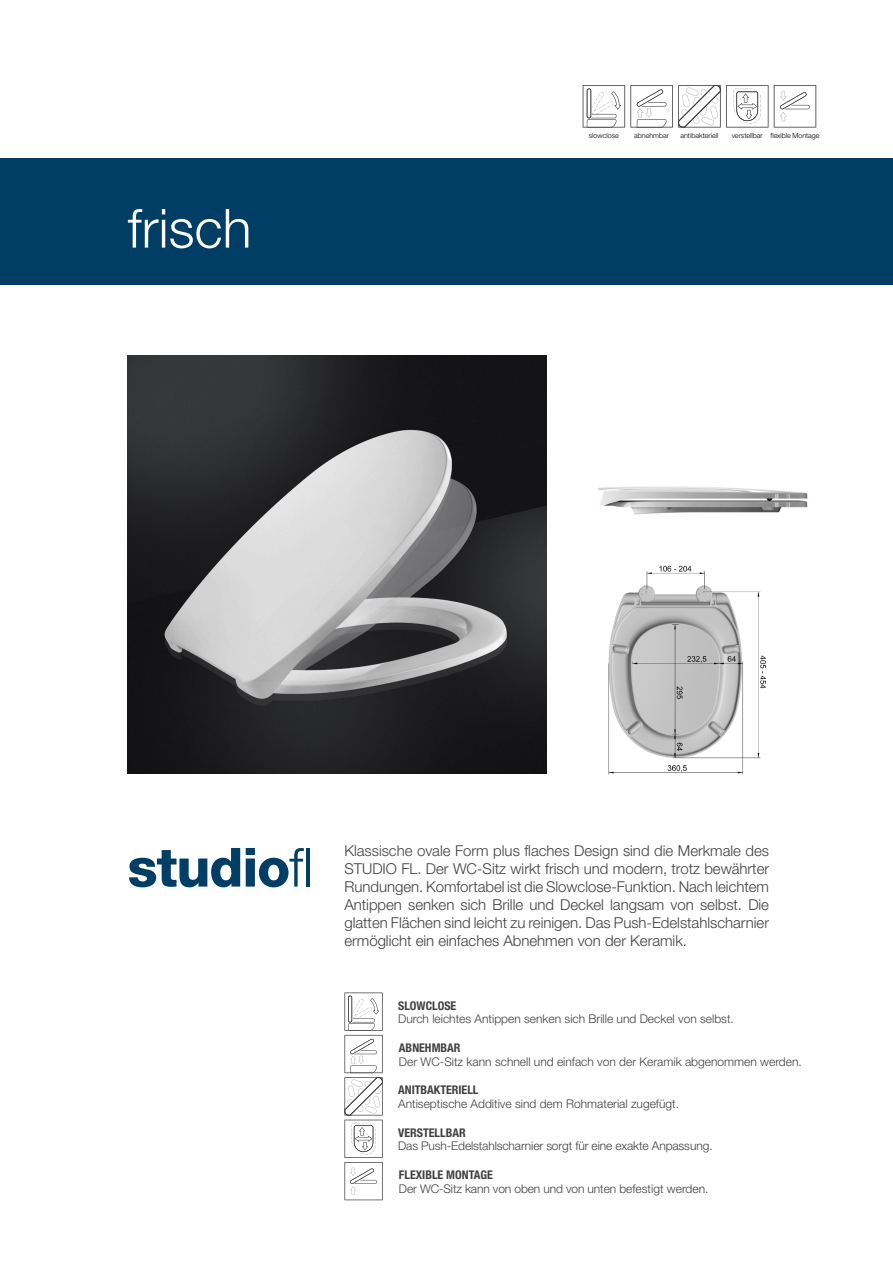
<style>
.page{position:relative;width:893px;height:1263px;background:#fff}
.page>*{position:absolute;margin:0;border:0;box-sizing:border-box;transform-origin:0 0}
.t1{font:800 54px "Helvetica Neue";letter-spacing:-.02em;color:#003e66}
.t2{font:300 54px "Helvetica Neue";color:#fff}
.t3{font:300 15px/18px "Helvetica Neue";color:#414042;text-align:justify}
.t4{font:300 12px "Helvetica Neue";color:#414042}
.t5{font:700 condensed 12px "Helvetica Neue";color:#414042}
.t6{font:300 7.05px "Helvetica Neue";color:#000}
.s1{font-weight:300}
</style>
<div class="page">
<div style="left:0;top:158px;width:893px;height:126px;background:#003e66"></div>
<img style="left:128px;top:355px;width:418px;height:419px">
<img style="left:608px;top:565px;width:158px;height:210px">
<svg style="left:344px;top:992px;width:39px;height:208px"></svg>
<svg style="left:583px;top:85px;width:185px;height:43px"></svg>
<svg style="left:774px;top:85px;width:42px;height:43px"></svg>
<img style="left:598px;top:486px;width:210px;height:29px">
<h1 class="t2" style="left:128px;top:195px;width:125px">frisch</h1>
<p class="t6" style="left:589px;top:131px;width:32px">slowclose</p>
<p class="t6" style="left:634px;top:131px;width:37px">abnehmbar</p>
<p class="t6" style="left:680px;top:131px;width:39px">antibakteriell</p>
<p class="t6" style="left:732px;top:131px;width:89px">verstellbar flexible Montage</p>
<h1 class="t1" style="left:128px;top:835px;width:187px">studio<span class="s1">fl</span></h1>
<p class="t3" style="left:344px;top:841px;width:426px">Klassische ovale Form plus flaches Design sind die Merkmale des STUDIO FL. Der WC-Sitz wirkt frisch und modern, trotz bewährter Rundungen. Komfortabel ist die Slowclose-Funktion. Nach leichtem Antippen senken sich Brille und Deckel langsam von selbst. Die glatten Flächen sind leicht zu reinigen. Das Push-Edelstahlscharnier ermöglicht ein einfaches Abnehmen von der Keramik.</p>
<p class="t5" style="left:398px;top:998px;width:60px">SLOWCLOSE</p>
<p class="t4" style="left:398px;top:1011px;width:337px">Durch leichtes Antippen senken sich Brille und Deckel von selbst.</p>
<p class="t5" style="left:399px;top:1040px;width:63px">ABNEHMBAR</p>
<p class="t4" style="left:399px;top:1054px;width:404px">Der WC-Sitz kann schnell und einfach von der Keramik abgenommen werden.</p>
<p class="t5" style="left:398px;top:1083px;width:82px">ANITBAKTERIELL</p>
<p class="t4" style="left:398px;top:1096px;width:282px">Antiseptische Additive sind dem Rohmaterial zugefügt.</p>
<p class="t5" style="left:398px;top:1125px;width:69px">VERSTELLBAR</p>
<p class="t4" style="left:398px;top:1139px;width:316px">Das Push-Edelstahlscharnier sorgt für eine exakte Anpassung.</p>
<p class="t5" style="left:399px;top:1167px;width:95px">FLEXIBLE MONTAGE</p>
<p class="t4" style="left:399px;top:1181px;width:311px">Der WC-Sitz kann von oben und von unten befestigt werden.</p>
</div>
